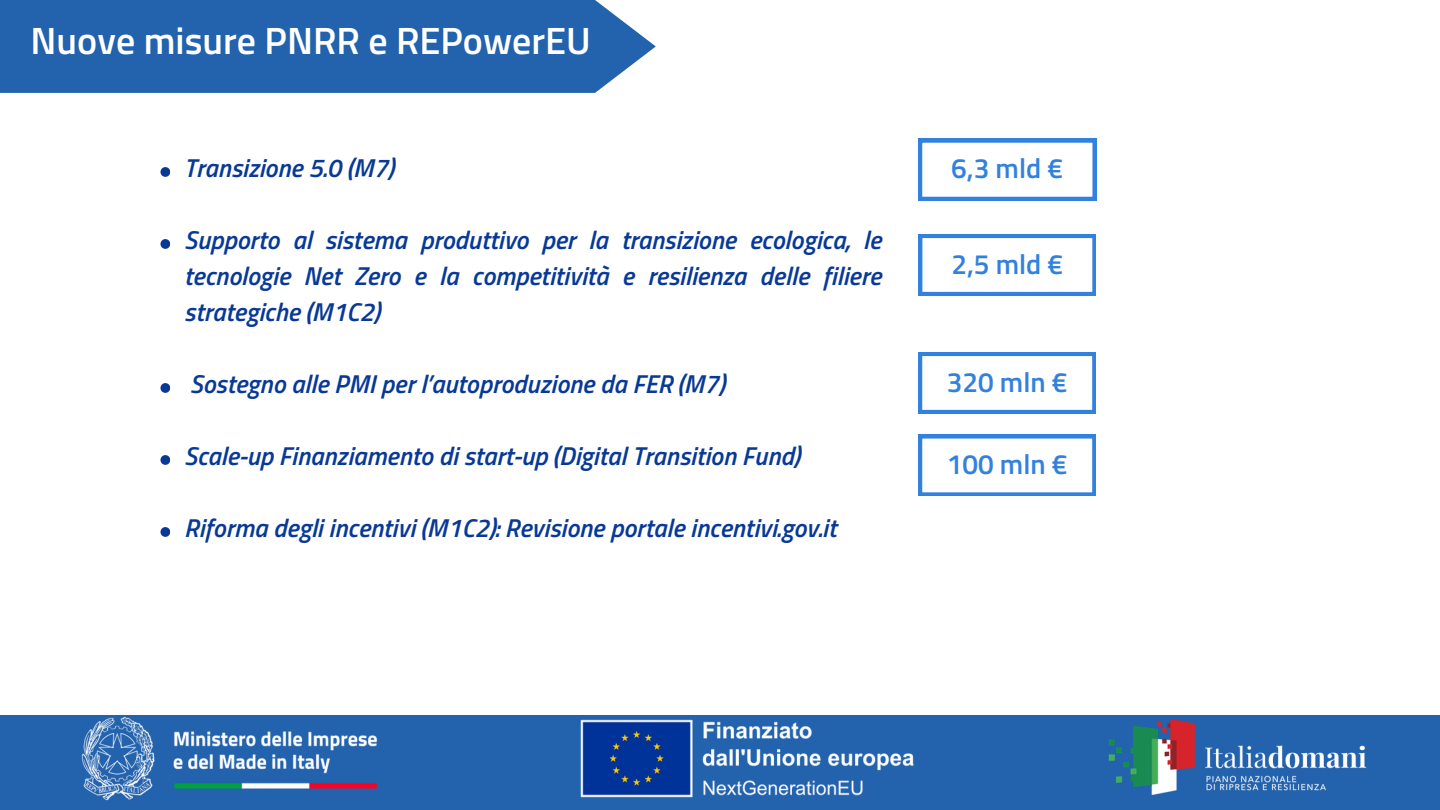
<style>
.page{position:relative;width:1440px;height:810px;background:#fff}
.page>*{position:absolute;margin:0;border:0;box-sizing:border-box;transform-origin:0 0}
.t1{font:600 38px "Titillium Web";color:#fff}
.t2{font:600 28px "Titillium Web";color:#3281df}
.t3{font:italic 600 25.9px/36px "Titillium Web";color:#083996;text-align:justify}
</style>
<div class="page">
<div style="left:0;top:716px;width:1440px;height:94px;background:#2362ad"></div>
<img style="left:580px;top:719px;width:334px;height:79px">
<img style="left:81px;top:717px;width:297px;height:83px">
<img style="left:1104px;top:715px;width:267px;height:81px">
<div style="left:0;top:0;width:656px;height:93px;background:#2362ad"></div>
<svg style="left:918px;top:139px;width:178px;height:61px"></svg>
<div style="left:915px;top:231px;width:185px;height:68px;border:7px solid #3281df"></div>
<svg style="left:160px;top:167px;width:10px;height:10px"></svg>
<svg style="left:160px;top:239px;width:10px;height:10px"></svg>
<svg style="left:160px;top:383px;width:10px;height:10px"></svg>
<svg style="left:160px;top:455px;width:10px;height:10px"></svg>
<svg style="left:160px;top:527px;width:10px;height:10px"></svg>
<div style="left:915px;top:349px;width:185px;height:68px;border:7px solid #3281df"></div>
<div style="left:915px;top:431px;width:185px;height:69px;border:7px solid #3281df"></div>
<p class="t1" style="left:31px;top:11px;width:562px">Nuove misure PNRR e REPowerEU</p>
<p class="t3" style="left:184px;top:150px;width:211px">Transizione 5.0 (M7)</p>
<p class="t3" style="left:184px;top:222px;width:699px">Supporto al sistema produttivo per la transizione ecologica, le tecnologie Net Zero e la competitività e resilienza delle filiere strategiche (M1C2)</p>
<p class="t3" style="left:190px;top:366px;width:536px">Sostegno alle PMI per l’autoproduzione da FER (M7)</p>
<p class="t3" style="left:184px;top:438px;width:617px">Scale-up Finanziamento di start-up (Digital Transition Fund)</p>
<p class="t3" style="left:184px;top:510px;width:654px">Riforma degli incentivi (M1C2): Revisione portale incentivi.gov.it</p>
<p class="t2" style="left:951px;top:147px;width:113px">6,3 mld €</p>
<p class="t2" style="left:951px;top:242px;width:113px">2,5 mld €</p>
<p class="t2" style="left:947px;top:360px;width:122px">320 mln €</p>
<p class="t2" style="left:947px;top:442px;width:122px">100 mln €</p>
</div>
